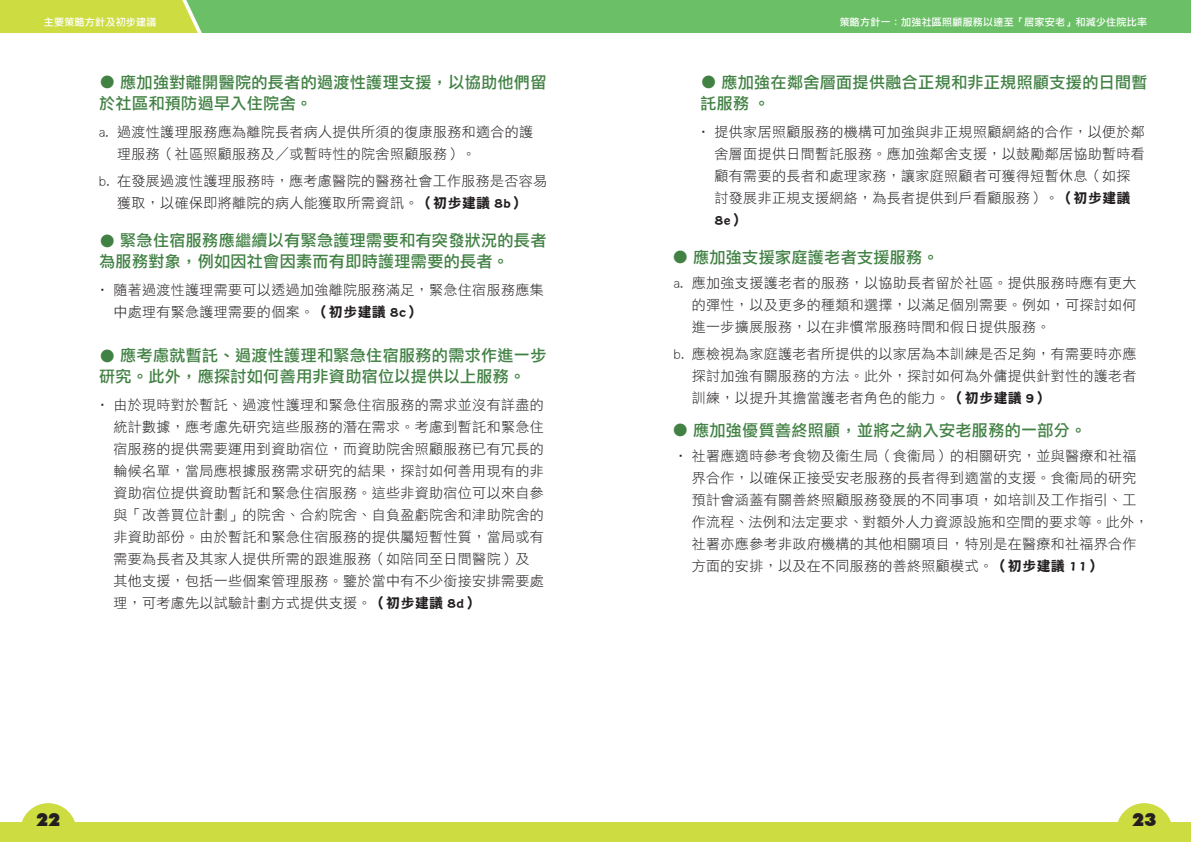
<style>
.page{position:relative;width:1191px;height:842px;background:#fff}
.page>*{position:absolute;margin:0;border:0;box-sizing:border-box;transform-origin:0 0}
.t1{font:900 18px "Futura BT";color:#231f20}
.t2{font:16px/21px "DF Li Hei Md HK BF";letter-spacing:.025em;color:#428144}
.t3{font:14px/22px "DF Hei Lt HKP BF";letter-spacing:.025em;color:#231f20}
.t4{font:14px "DF Bang Shu W8 WINP BF";color:#231f20}
.t5{font:10px "DF Li Hei Md HK BF";letter-spacing:.025em;color:#fff}
.s1{font-family:"DF Bang Shu W8 WINP BF"}
</style>
<div class="page">
<div style="left:0;top:823px;width:595px;height:19px;background:#cddc41"></div>
<div style="left:595px;top:823px;width:596px;height:19px;background:#cddc41"></div>
<svg style="left:20px;top:803px;width:57px;height:20px"></svg>
<svg style="left:1116px;top:803px;width:56px;height:20px"></svg>
<svg style="left:0;top:0;width:1191px;height:33px;background:#7bc461"></svg>
<p class="t5" style="left:44px;top:17px;width:114px">主要策略方針及初步建議</p>
<p class="t5" style="left:839px;top:17px;width:309px">策略方針一：加強社區照顧服務以達至「居家安老」和減少住院比率</p>
<p class="t2" style="left:99px;top:72px;width:448px">● 應加強對離開醫院的長者的過渡性護理支援，以協助他們留於社區和預防過早入住院舍。</p>
<p class="t3" style="left:117px;top:121px;width:417px;text-indent:-18px">a. 過渡性護理服務應為離院長者病人提供所須的復康服務和適合的護理服務（社區照顧服務及／或暫時性的院舍照顧服務）。</p>
<p class="t3" style="left:99px;top:170px;width:449px;text-align:center">b. 在發展過渡性護理服務時，應考慮醫院的醫務社會工作服務是否容易獲取，以確保即將離院的病人能獲取所需資訊。<span class="s1">（初步建議 8b）</span></p>
<p class="t2" style="left:99px;top:231px;width:448px">● 緊急住宿服務應繼續以有緊急護理需要和有突發狀況的長者為服務對象，例如因社會因素而有即時護理需要的長者。</p>
<p class="t3" style="left:113px;top:279px;width:432px;text-indent:-18px">• 隨著過渡性護理需要可以透過加強離院服務滿足，緊急住宿服務應集中處理有緊急護理需要的個案。<span class="s1">（初步建議 8c）</span></p>
<p class="t2" style="left:99px;top:345px;width:448px">● 應考慮就暫託、過渡性護理和緊急住宿服務的需求作進一步研究。此外，應探討如何善用非資助宿位以提供以上服務。</p>
<p class="t3" style="left:113px;top:394px;width:432px;text-indent:-18px">• 由於現時對於暫託、過渡性護理和緊急住宿服務的需求並沒有詳盡的統計數據，應考慮先研究這些服務的潛在需求。考慮到暫託和緊急住宿服務的提供需要運用到資助宿位，而資助院舍照顧服務已有冗長的輪候名單，當局應根據服務需求研究的結果，探討如何善用現有的非資助宿位提供資助暫託和緊急住宿服務。這些非資助宿位可以來自參與「改善買位計劃」的院舍、合約院舍、自負盈虧院舍和津助院舍的非資助部份。由於暫託和緊急住宿服務的提供屬短暫性質，當局或有需要為長者及其家人提供所需的跟進服務（如陪同至日間醫院）及其他支援，包括一些個案管理服務。鑒於當中有不少銜接安排需要處理，可考慮先以試驗計劃方式提供支援。<span class="s1">（初步建議 8d）</span></p>
<p class="t2" style="left:700px;top:72px;width:448px">● 應加強在鄰舍層面提供融合正規和非正規照顧支援的日間暫託服務 。</p>
<p class="t3" style="left:714px;top:121px;width:432px;text-indent:-18px">• 提供家居照顧服務的機構可加強與非正規照顧網絡的合作，以便於鄰舍層面提供日間暫託服務。應加強鄰舍支援，以鼓勵鄰居協助暫時看顧有需要的長者和處理家務，讓家庭照顧者可獲得短暫休息（如探討發展非正規支援網絡，為長者提供到戶看顧服務）。<span class="s1">（初步建議</span></p>
<p class="t4" style="left:714px;top:213px;width:32px">8e）</p>
<p class="t2" style="left:672px;top:247px;width:268px">● 應加強支援家庭護老者支援服務。</p>
<p class="t3" style="left:692px;top:272px;width:446px;text-align:justify;text-indent:-18px">a. 應加強支援護老者的服務，以協助長者留於社區。提供服務時應有更大的彈性，以及更多的種類和選擇，以滿足個別需要。例如，可探討如何進一步擴展服務，以在非慣常服務時間和假日提供服務。</p>
<p class="t3" style="left:692px;top:343px;width:446px;text-align:justify;text-indent:-18px">b. 應檢視為家庭護老者所提供的以家居為本訓練是否足夠，有需要時亦應探討加強有關服務的方法。此外，探討如何為外傭提供針對性的護老者訓練，以提升其擔當護老者角色的能力。<span class="s1">（初步建議 9）</span></p>
<p class="t2" style="left:672px;top:420px;width:416px">● 應加強優質善終照顧，並將之納入安老服務的一部分。</p>
<p class="t3" style="left:692px;top:445px;width:458px;text-indent:-18px">• 社署應適時參考食物及衞生局（食衞局）的相關研究，並與醫療和社福界合作，以確保正接受安老服務的長者得到適當的支援。食衞局的研究預計會涵蓋有關善終照顧服務發展的不同事項，如培訓及工作指引、工作流程、法例和法定要求、對額外人力資源設施和空間的要求等。此外，社署亦應參考非政府機構的其他相關項目，特別是在醫療和社福界合作方面的安排，以及在不同服務的善終照顧模式。<span class="s1">（初步建議 11）</span></p>
<p class="t1" style="left:36px;top:808px;width:26px">22</p>
<p class="t1" style="left:1132px;top:808px;width:26px">23</p>
</div>
